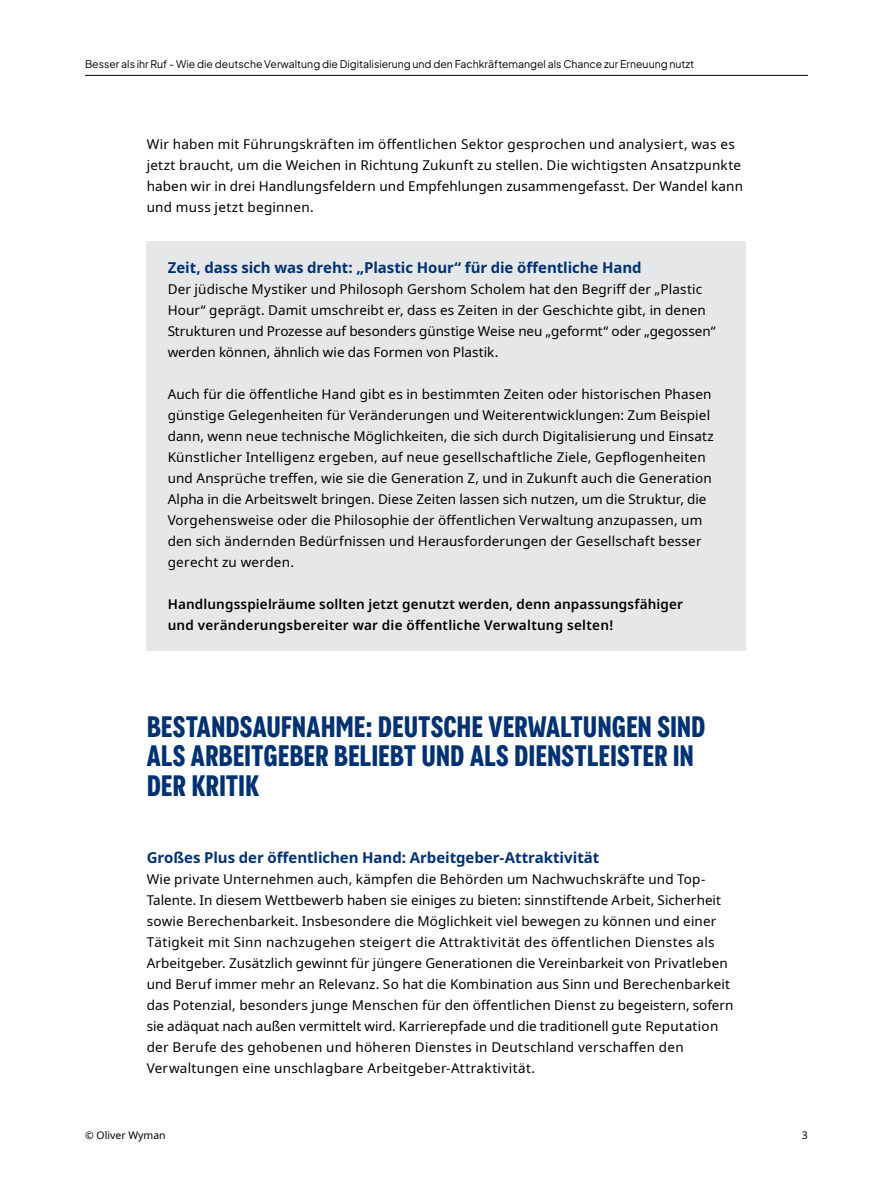
<style>
.page{position:relative;width:893px;height:1188px;background:#fff}
.page>*{position:absolute;margin:0;border:0;box-sizing:border-box;transform-origin:0 0}
.t1{font:700 27px/30px "MMC Display Condensed";letter-spacing:-.005em;color:#003273}
.t2{font:700 15px "Noto Sans";letter-spacing:-.005em;color:#003273}
.t3{font:13.5px/21px "Noto Sans";letter-spacing:.01em;color:#000}
.t4{font:600 13.5px/21px "Noto Sans";letter-spacing:.015em;color:#000}
.t5{font:10.5px "Plus Jakarta Sans";color:#000}
.t6{font:10.5px "Noto Sans";color:#000}
</style>
<div class="page">
<hr style="left:85px;top:75px;width:723px;height:1px;background:#000">
<div style="left:147px;top:242px;width:599px;height:409px;background:#e6e7e8"></div>
<p class="t5" style="left:85px;top:55px;width:611px">Besser als ihr Ruf - Wie die deutsche Verwaltung die Digitalisierung und den Fachkräftemangel als Chance zur Erneuung nutzt</p>
<p class="t3" style="left:147px;top:133px;width:598px">Wir haben mit Führungskräften im öffentlichen Sektor gesprochen und analysiert, was es jetzt braucht, um die Weichen in Richtung Zukunft zu stellen. Die wichtigsten Ansatzpunkte haben wir in drei Handlungsfeldern und Empfehlungen zusammengefasst. Der Wandel kann und muss jetzt beginnen.</p>
<p class="t2" style="left:168px;top:257px;width:475px">Zeit, dass sich was dreht: „Plastic Hour“ für die öffentliche Hand</p>
<p class="t3" style="left:168px;top:279px;width:550px">Der jüdische Mystiker und Philosoph Gershom Scholem hat den Begriff der „Plastic Hour“ geprägt. Damit umschreibt er, dass es Zeiten in der Geschichte gibt, in denen Strukturen und Prozesse auf besonders günstige Weise neu „geformt“ oder „gegossen“ werden können, ähnlich wie das Formen von Plastik.</p>
<p class="t3" style="left:168px;top:384px;width:548px">Auch für die öffentliche Hand gibt es in bestimmten Zeiten oder historischen Phasen günstige Gelegenheiten für Veränderungen und Weiterentwicklungen: Zum Beispiel dann, wenn neue technische Möglichkeiten, die sich durch Digitalisierung und Einsatz Künstlicher Intelligenz ergeben, auf neue gesellschaftliche Ziele, Gepflogenheiten und Ansprüche treffen, wie sie die Generation Z, und in Zukunft auch die Generation Alpha in die Arbeitswelt bringen. Diese Zeiten lassen sich nutzen, um die Struktur, die Vorgehensweise oder die Philosophie der öffentlichen Verwaltung anzupassen, um den sich ändernden Bedürfnissen und Herausforderungen der Gesellschaft besser gerecht zu werden.</p>
<p class="t4" style="left:168px;top:594px;width:517px">Handlungsspielräume sollten jetzt genutzt werden, denn anpassungsfähiger und veränderungsbereiter war die öffentliche Verwaltung selten!</p>
<h1 class="t1" style="left:147px;top:711px;width:560px">BESTANDSAUFNAHME: DEUTSCHE VERWALTUNGEN SIND<br>ALS ARBEITGEBER BELIEBT UND ALS DIENSTLEISTER IN<br>DER KRITIK</h1>
<p class="t2" style="left:147px;top:846px;width:454px">Großes Plus der öffentlichen Hand: Arbeitgeber-Attraktivität</p>
<p class="t3" style="left:147px;top:868px;width:588px">Wie private Unternehmen auch, kämpfen die Behörden um Nachwuchskräfte und Top-Talente. In diesem Wettbewerb haben sie einiges zu bieten: sinnstiftende Arbeit, Sicherheit sowie Berechenbarkeit. Insbesondere die Möglichkeit viel bewegen zu können und einer Tätigkeit mit Sinn nachzugehen steigert die Attraktivität des öffentlichen Dienstes als Arbeitgeber. Zusätzlich gewinnt für jüngere Generationen die Vereinbarkeit von Privatleben und Beruf immer mehr an Relevanz. So hat die Kombination aus Sinn und Berechenbarkeit das Potenzial, besonders junge Menschen für den öffentlichen Dienst zu begeistern, sofern sie adäquat nach außen vermittelt wird. Karrierepfade und die traditionell gute Reputation der Berufe des gehobenen und höheren Dienstes in Deutschland verschaffen den Verwaltungen eine unschlagbare Arbeitgeber-Attraktivität.</p>
<p class="t6" style="left:85px;top:1127px;width:82px">© Oliver Wyman</p>
<p class="t6" style="left:802px;top:1127px;width:8px">3</p>
</div>
